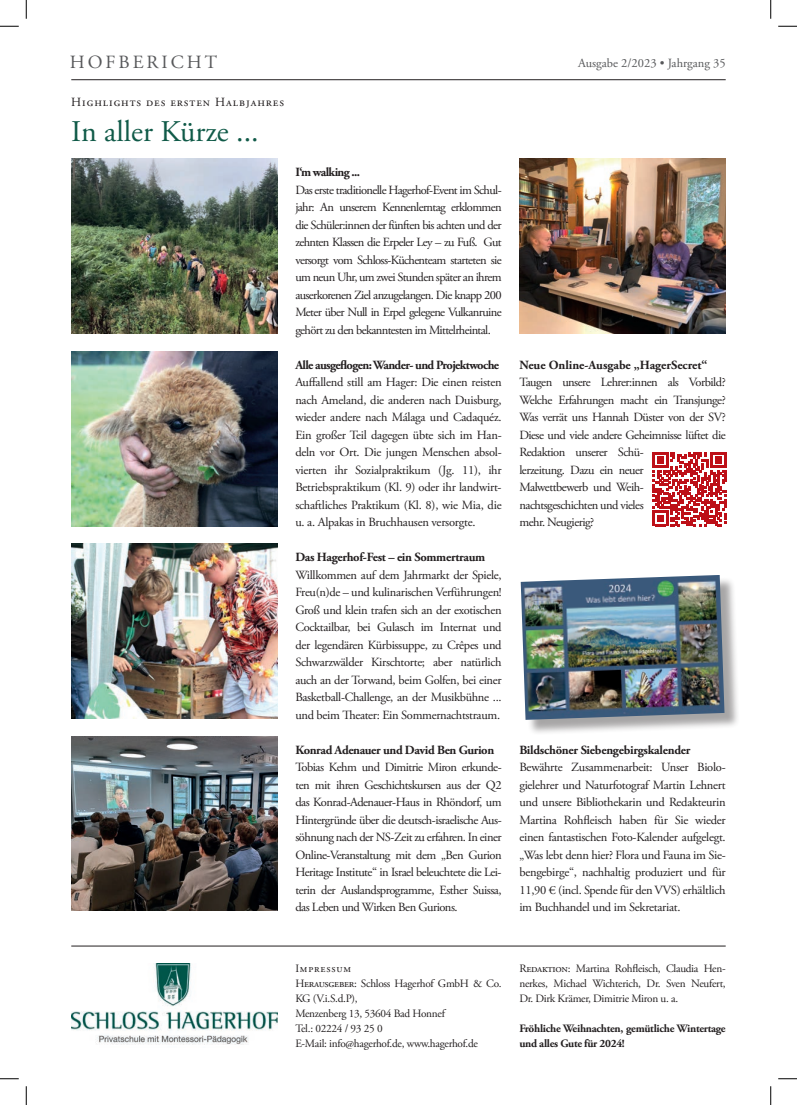
<style>
.page{position:relative;width:797px;height:1105px;background:#fff}
.page>*{position:absolute;margin:0;border:0;box-sizing:border-box;transform-origin:0 0}
.t1{font:30px "Adobe Garamond Pro";color:#105a48}
.t2{font:18.62px "Adobe Garamond Pro";letter-spacing:.16em;color:#57585a}
.t3{font:12.5px/17.5px "Adobe Garamond Pro";letter-spacing:-.045em;color:#231f20;text-align:justify}
.t4{font:700 12.5px "Adobe Garamond Pro";letter-spacing:-.025em;color:#231f20}
.t5{font:700 12.5px "Adobe Garamond Pro";letter-spacing:-.05em;color:#231f20}
.t6{font:700 12.5px "Adobe Garamond Pro";color:#231f20}
.t7{font:12.5px "Adobe Garamond Pro";letter-spacing:.075em;color:#231f20}
.t8{font:12.5px "Adobe Garamond Pro";color:#57585a}
.t9{font:11.25px/15px "Adobe Garamond Pro";letter-spacing:-.025em;color:#231f20}
.t10{font:700 11.25px/15px "Adobe Garamond Pro";letter-spacing:-.025em;color:#231f20}
</style>
<div class="page">
<hr style="left:71px;top:946px;width:654px;height:1px;background:#231f20">
<img style="left:71px;top:964px;width:206px;height:81px">
<img style="left:71px;top:544px;width:206px;height:174px">
<img style="left:71px;top:351px;width:206px;height:175px">
<hr style="left:71px;top:79px;width:654px;height:1px;background:#231f20">
<img style="left:71px;top:736px;width:206px;height:175px">
<img style="left:71px;top:159px;width:206px;height:175px">
<div style="left:523px;top:577px;width:217px;height:158px;background:#231f20;opacity:.4"></div>
<img style="left:520px;top:575px;width:204px;height:145px">
<img style="left:519px;top:159px;width:206px;height:175px">
<svg style="left:652px;top:452px;width:74px;height:74px"></svg>
<svg style="left:0;top:25px;width:19px;height:2px"></svg>
<svg style="left:778px;top:25px;width:19px;height:2px"></svg>
<svg style="left:0;top:1078px;width:19px;height:1px"></svg>
<svg style="left:778px;top:1078px;width:19px;height:1px"></svg>
<svg style="left:25px;top:0;width:2px;height:19px"></svg>
<svg style="left:25px;top:1086px;width:2px;height:19px"></svg>
<svg style="left:770px;top:0;width:1px;height:19px"></svg>
<svg style="left:770px;top:1086px;width:1px;height:19px"></svg>
<h2 class="t2" style="left:70px;top:51px;width:149px">HOFBERICHT</h2>
<p class="t8" style="left:578px;top:55px;width:149px">Ausgabe 2/2023 • Jahrgang 35</p>
<p class="t7" style="left:71px;top:95px;width:214px">Highlights des ersten Halbjahres</p>
<h1 class="t1" style="left:71px;top:114px;width:189px">In aller Kürze ...</h1>
<p class="t5" style="left:295px;top:165px;width:66px">I‘m walking ...</p>
<p class="t3" style="left:295px;top:181px;width:208px">Das erste traditionelle Hagerhof-Event im Schul&shy;jahr: An unserem Kennenlerntag erklommen die Schüler:innen der fünften bis achten und der zehnten Klassen die Erpeler Ley – zu Fuß. Gut versorgt vom Schloss-Küchenteam starteten sie um neun Uhr, um zwei Stunden später an ihrem auserkorenen Ziel anzugelangen. Die knapp 200<br>Meter über Null in Erpel gelegene Vulkanruine gehört zu den bekanntesten im Mittelrheintal.</p>
<p class="t5" style="left:295px;top:358px;width:205px">Alle ausgeflogen: Wander- und Projektwoche</p>
<p class="t3" style="left:295px;top:374px;width:208px">Auffallend still am Hager: Die einen reisten nach Ameland, die anderen nach Duisburg, wieder andere nach Málaga und Cadaquéz.<br>Ein großer Teil dagegen übte sich im Han&shy;deln vor Ort. Die jungen Menschen absol&shy;vierten ihr Sozialpraktikum (Jg. 11), ihr Betriebspraktikum (Kl. 9) oder ihr landwirt&shy;schaftliches Praktikum (Kl. 8), wie Mia, die u. a. Alpakas in Bruchhausen versorgte.</p>
<p class="t4" style="left:295px;top:550px;width:191px">Das Hagerhof-Fest – ein Sommertraum</p>
<p class="t3" style="left:295px;top:566px;width:208px">Willkommen auf dem Jahrmarkt der Spiele, Freu(n)de – und kulinarischen Verführungen!<br>Groß und klein trafen sich an der exotischen Cocktailbar, bei Gulasch im Internat und der legendären Kürbissuppe, zu Crêpes und Schwarzwälder Kirschtorte; aber natürlich auch an der Torwand, beim Golfen, bei einer Basketball-Challenge, an der Musikbühne ... und beim Theater: Ein Sommernachtstraum.</p>
<p class="t4" style="left:295px;top:743px;width:200px">Konrad Adenauer und David Ben Gurion</p>
<p class="t3" style="left:295px;top:759px;width:208px">Tobias Kehm und Dimitrie Miron erkunde&shy;ten mit ihren Geschichtskursen aus der Q2 das Konrad-Adenauer-Haus in Rhöndorf, um Hintergründe über die deutsch-israelische Aus&shy;söhnung nach der NS-Zeit zu erfahren. In einer Online-Veranstaltung mit dem „Ben Gurion Heritage Institute“ in Israel beleuchtete die Lei&shy;terin der Auslandsprogramme, Esther Suissa, das Leben und Wirken Ben Gurions.</p>
<p class="t6" style="left:519px;top:358px;width:189px">Neue Online-Ausgabe „HagerSecret“</p>
<p class="t3" style="left:519px;top:374px;width:208px;text-align:left">Taugen unsere Lehrer:innen als Vorbild?<br>Welche Erfahrungen macht ein Transjunge?<br>Was verrät uns Hannah Düster von der SV?<br>Diese und viele andere Geheimnisse lüftet die<br>Redaktion unserer Schü-<br>lerzeitung. Dazu ein neuer<br>Malwettbewerb und Weih&shy;nachtsgeschichten und vieles<br>mehr. Neugierig?</p>
<p class="t4" style="left:519px;top:743px;width:172px">Bildschöner Siebengebirgskalender</p>
<p class="t3" style="left:519px;top:759px;width:208px">Bewährte Zusammenarbeit: Unser Biolo&shy;gielehrer und Naturfotograf Martin Lehnert und unsere Bibliothekarin und Redakteurin Martina Rohfleisch haben für Sie wieder einen fantastischen Foto-Kalender aufgelegt. „Was lebt denn hier? Flora und Fauna im Sie&shy;bengebirge“, nachhaltig produziert und für 11,90 € (incl. Spende für den VVS) erhältlich im Buchhandel und im Sekretariat.</p>
<p class="t9" style="left:295px;top:961px;width:208px">Impressum<br>Herausgeber: Schloss Hagerhof GmbH &amp; Co.<br>KG (V.i.S.d.P),<br>Menzenberg 13, 53604 Bad Honnef<br>Tel.: 02224 / 93 25 0<br>E-Mail: info@hagerhof.de, www.hagerhof.de</p>
<p class="t9" style="left:519px;top:961px;width:208px;text-align:justify">Redaktion: Martina Rohfleisch, Claudia Hen&shy;nerkes, Michael Wichterich, Dr. Sven Neufert, Dr. Dirk Krämer, Dimitrie Miron u. a.</p>
<p class="t10" style="left:519px;top:1021px;width:208px">Fröhliche Weihnachten, gemütliche Wintertage und alles Gute für 2024!</p>
</div>
